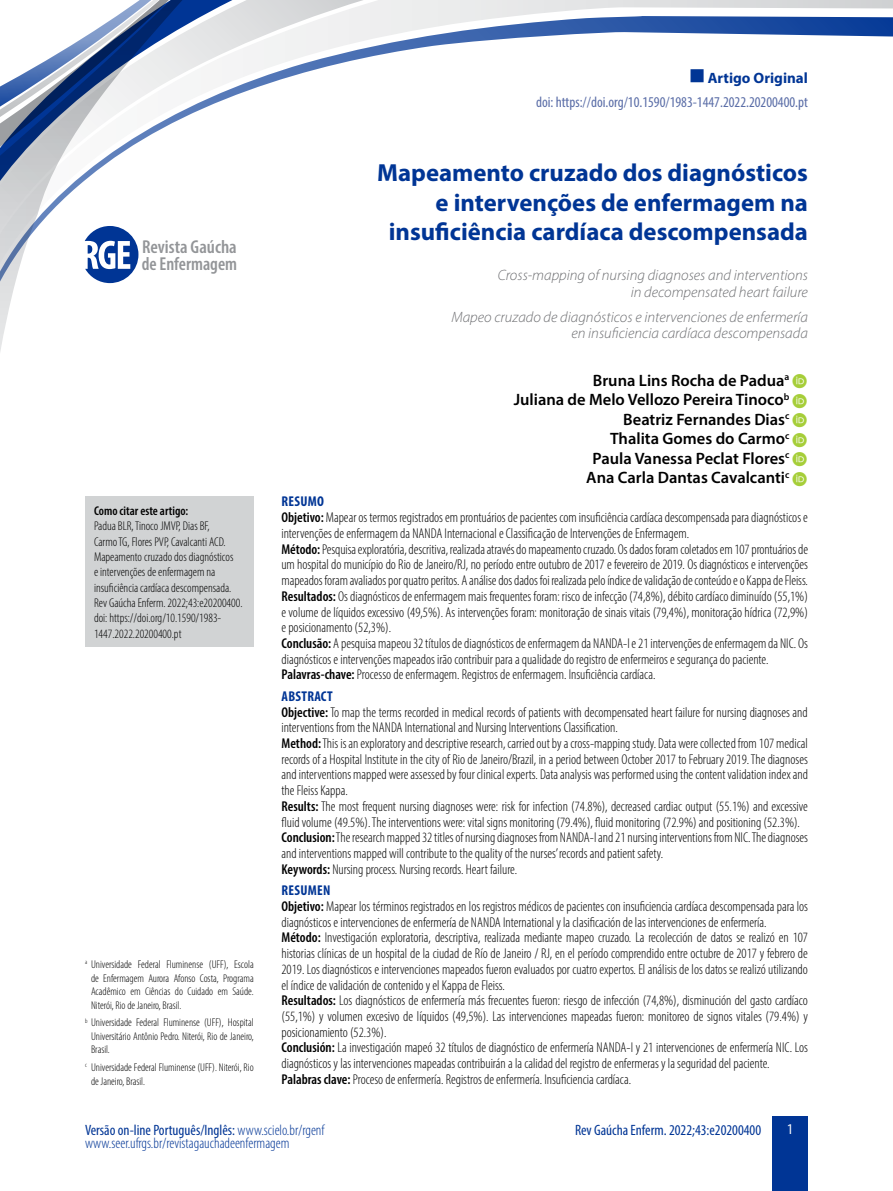
<style>
.page{position:relative;width:893px;height:1191px;background:#fff}
.page>*{position:absolute;margin:0;border:0;box-sizing:border-box;transform-origin:0 0}
.t1{font:700 24.75px/29.7px "Myriad Pro";color:#003595;text-align:right}
.t2{font:600 condensed 18.75px/16.6px "Myriad Pro";color:#939598}
.t3{font:600 16.5px/19.5px "Myriad Pro";color:#000;text-align:right}
.t4{font:italic 300 15px/16.5px "Myriad Pro";color:#6d6e71;text-align:right}
.t5{font:condensed 15px "Myriad Pro";color:#003595}
.t6{font:condensed 15px "Myriad Pro";color:#5a6da7}
.t7{font:300 condensed 15px "Myriad Pro";color:#003595}
.t8{font:700 15px "Myriad Pro";color:#003595}
.t9{font:condensed 15px "Myriad Pro";color:#fff}
.t10{font:300 condensed 14.25px/15.8px "Myriad Pro";color:#000}
.t11{font:300 condensed 12.75px/15.3px "Myriad Pro";color:#000}
.t12{font:600 condensed 12.75px "Myriad Pro";color:#000}
.t13{font:300 condensed 11.25px/13.5px "Myriad Pro";color:#000;text-align:justify}
.s1{font-weight:700;color:#003595}
.s2{font-weight:600}
.s3{font-weight:300}
</style>
<div class="page">
<svg style="left:202px;top:0;width:691px;height:109px"></svg>
<svg style="left:0;top:0;width:202px;height:352px"></svg>
<div style="left:772px;top:1116px;width:36px;height:75px;background:#003595"></div>
<svg style="left:85px;top:226px;width:53px;height:57px"></svg>
<div style="left:85px;top:496px;width:169px;height:151px;background:#d1d3d4"></div>
<svg style="left:691px;top:69px;width:13px;height:14px"></svg>
<p class="t8" style="left:708px;top:68px;width:102px">Artigo Original</p>
<h2 class="t2" style="left:142px;top:238px;width:97px">Revista Gaúcha de Enfermagem</h2>
<p class="t12" style="left:94px;top:503px;width:96px">Como citar este artigo:</p>
<p class="t11" style="left:94px;top:518px;width:150px">Padua BLR, Tinoco JMVP, Dias BF,<br>Carmo TG, Flores PVP, Cavalcanti ACD.<br>Mapeamento cruzado dos diagnósticos<br>e intervenções de enfermagem na insuficiência cardíaca descompensada.<br>Rev Gaúcha Enferm. 2022;43:e20200400. doi: https://doi.org/10.1590/1983- 1447.2022.20200400.pt</p>
<p class="t13" style="left:91px;top:957px;width:164px;text-indent:-6px"><sup>a</sup> Universidade Federal Fluminense (UFF), Escola de Enfermagem Aurora Afonso Costa, Programa Acadêmico em Ciências do Cuidado em Saúde.<br>Niterói, Rio de Janeiro, Brasil.</p>
<p class="t13" style="left:91px;top:1015px;width:164px;text-indent:-6px"><sup>b</sup> Universidade Federal Fluminense (UFF), Hospital Universitário Antônio Pedro. Niterói, Rio de Janeiro, Brasil.</p>
<p class="t13" style="left:91px;top:1060px;width:164px;text-indent:-6px"><sup>c</sup> Universidade Federal Fluminense (UFF). Niterói, Rio de Janeiro, Brasil.</p>
<p class="t6" style="left:536px;top:93px;width:273px">doi: https://doi.org/10.1590/1983-1447.2022.20200400.pt</p>
<h1 class="t1" style="left:377px;top:157px;width:432px">Mapeamento cruzado dos diagnósticos e intervenções de enfermagem na insuficiência cardíaca descompensada</h1>
<p class="t4" style="left:498px;top:267px;width:312px">Cross-mapping of nursing diagnoses and interventions in decompensated heart failure</p>
<p class="t4" style="left:451px;top:308px;width:358px">Mapeo cruzado de diagnósticos e intervenciones de enfermería en insuficiencia cardíaca descompensada</p>
<p class="t3" style="left:514px;top:370px;width:277px">Bruna Lins Rocha de Padua<sup>a<br></sup>Juliana de Melo Vellozo Pereira Tinoco<sup>b<br></sup>Beatriz Fernandes Dias<sup>c<br></sup>Thalita Gomes do Carmo<sup>c<br></sup>Paula Vanessa Peclat Flores<sup>c<br></sup>Ana Carla Dantas Cavalcanti<sup>c</sup></p>
<p class="t10" style="left:281px;top:494px;width:528px"><span class="s1">RESUMO<br></span><span class="s2">Objetivo:</span> Mapear os termos registrados em prontuários de pacientes com insuficiência cardíaca descompensada para diagnósticos e intervenções de enfermagem da NANDA Internacional e Classificação de Intervenções de Enfermagem.<br><span class="s2">Método:</span> Pesquisa exploratória, descritiva, realizada através do mapeamento cruzado. Os dados foram coletados em 107 prontuá rios de um hospital do município do Rio de Janeiro/RJ, no período entre outubro de 2017 e fevereiro de 2019. Os diagnósticos e intervenções mapeados foram avaliados por quatro peritos. A aná lise dos dados foi realizada pelo índice de validação de conteúdo e o Kappa de Fleiss.<br><span class="s2">Resultados:</span> Os diagnósticos de enfermagem mais frequentes foram: risco de infecção (74,8%), débito cardíaco diminuído (55,1%) e volume de líquidos excessivo (49,5%). As intervenções foram: monitoração de sinais vitais (79,4%), monitoração hídrica (72,9%) e posicionamento (52,3%).<br><span class="s2">Conclusão:</span> A pesquisa mapeou 32 títulos de diagnósticos de enfermagem da NANDA-I e 21 intervenções de enfermagem da NIC. Os diagnósticos e intervenções mapeados irão contribuir para a qualidade do registro de enfermeiros e segurança do paciente.<br><span class="s2">Palavras-chave:</span> Processo de enfermagem. Registros de enfermagem. Insuficiência cardíaca.</p>
<p class="t10" style="left:281px;top:688px;width:528px"><span class="s1">ABSTRACT<br></span><span class="s2">Objective:</span> To map the terms recorded in medical records of patients with decompensated heart failure for nursing diagnoses and interventions from the NANDA International and Nursing Interventions Classification.<br><span class="s2">Method:</span> This is an exploratory and descriptive research, carried out by a cross-mapping study. Data were collected from 107 medical records of a Hospital Institute in the city of Rio de Janeiro/Brazil, in a period between October 2017 to February 2019. The diagnoses and interventions mapped were assessed by four clinical experts. Data analysis was performed using the content validation index and the Fleiss Kappa.<br><span class="s2">Results:</span> The most frequent nursing diagnoses were: risk for infection (74.8%), decreased cardiac output (55.1%) and excessive fluid volume (49.5%). The interventions were: vital signs monitoring (79.4%), fluid monitoring (72.9%) and positioning (52.3%).<br><span class="s2">Conclusion:</span> The research mapped 32 titles of nursing diagnoses from NANDA-I and 21 nursing interventions from NIC. The diagnoses and interventions mapped will contribute to the quality of the nurses’ records and patient safety.<br><span class="s2">Keywords:</span> Nursing process. Nursing records. Heart failure.</p>
<p class="t10" style="left:281px;top:882px;width:528px"><span class="s1">RESUMEN<br></span><span class="s2">Objetivo:</span> Mapear los términos registrados en los registros médicos de pacientes con insuficiencia cardíaca descompensada para los diagnósticos e intervenciones de enfermería de NANDA International y la clasificación de las intervenciones de enfermería.<br><span class="s2">Método:</span> Investigación exploratoria, descriptiva, realizada mediante mapeo cruzado. La recolección de datos se realizó en 107 historias clínicas de un hospital de la ciudad de Río de Janeiro / RJ, en el período comprendido entre octubre de 2017 y febrero de 2019. Los diagnósticos e intervenciones mapeados fueron evaluados por cuatro expertos. El análisis de los datos se realizó utilizando el índice de validación de contenido y el Kappa de Fleiss.<br><span class="s2">Resultados:</span> Los diagnósticos de enfermería más frecuentes fueron: riesgo de infección (74,8%), disminución del gasto cardíaco (55,1%) y volumen excesivo de líquidos (49,5%). Las intervenciones mapeadas fueron: monitoreo de signos vitales (79.4%) y posicionamiento (52.3%).<br><span class="s2">Conclusión:</span> La investigación mapeó 32 títulos de diagnóstico de enfermería NANDA-I y 21 intervenciones de enfermería NIC. Los diagnósticos y las intervenciones mapeadas contribuirán a la calidad del registro de enfermeras y la seguridad del paciente.<br><span class="s2">Palabras clave:</span> Proceso de enfermería. Registros de enfermería. Insuficiencia cardíaca.</p>
<p class="t5" style="left:85px;top:1121px;width:241px">Versão on-line Português/Inglês: <span class="s3">www.scielo.br/rgenf</span></p>
<p class="t7" style="left:85px;top:1134px;width:206px">www.seer.ufrgs.br/revistagauchadeenfermagem</p>
<p class="t5" style="left:575px;top:1121px;width:188px">Rev Gaúcha Enferm. 2022;43:e20200400</p>
<p class="t9" style="left:787px;top:1120px;width:7px">1</p>
</div>
